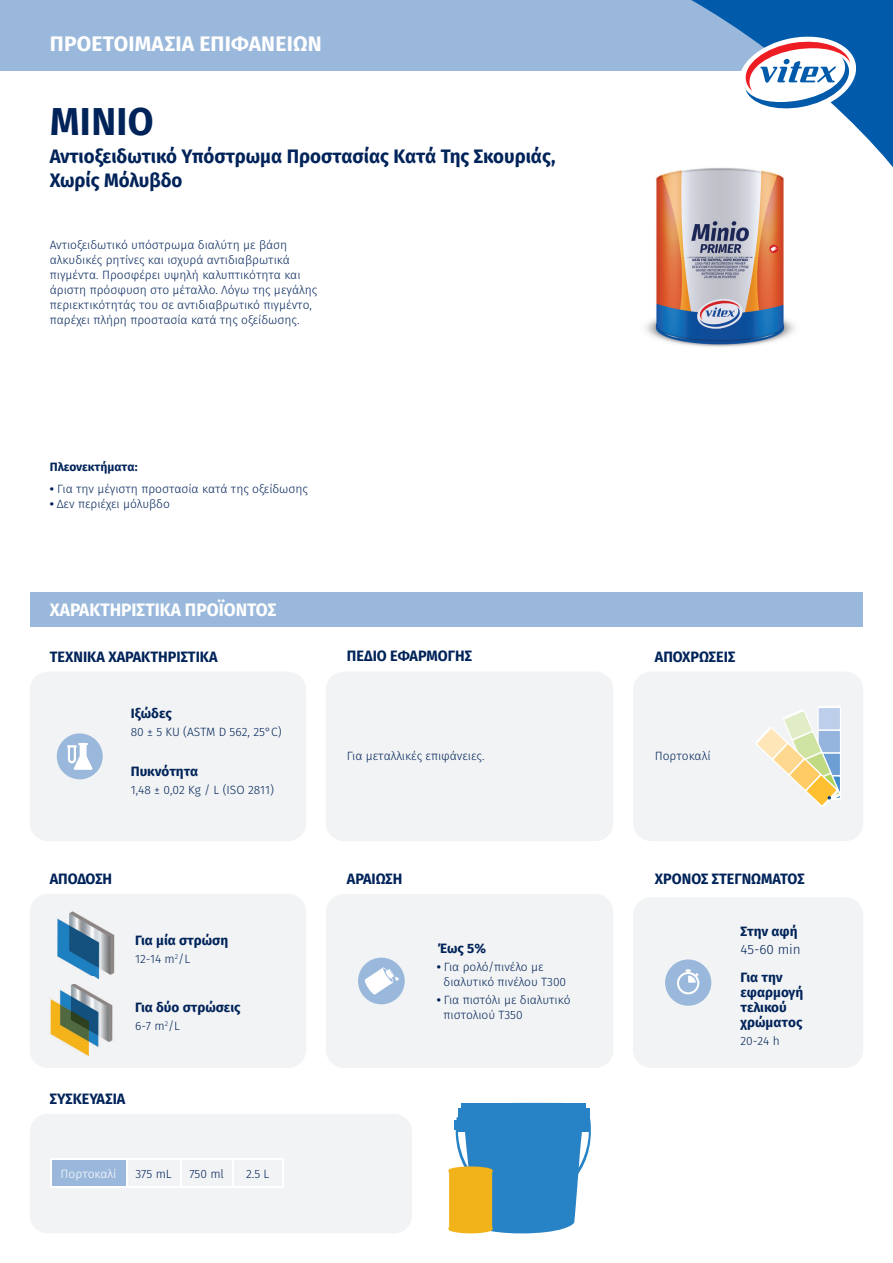
<style>
.page{position:relative;width:893px;height:1263px;background:#fff}
.page>*{position:absolute;margin:0;border:0;box-sizing:border-box;transform-origin:0 0}
.t1{font:700 38.85px "Fira Sans";letter-spacing:.01em;color:#002359;scale:.96 1}
.t2{font:700 21px "Fira Sans";letter-spacing:.01em;color:#fff}
.t3{font:700 19.5px/23.4px "Fira Sans";color:#002359;scale:.96 1}
.t4{font:700 18px "Fira Sans";color:#fff;scale:.96 1}
.t5{font:700 15px "Fira Sans";color:#002359;scale:.96 1}
.t6{font:700 13.5px/15px "Fira Sans";color:#002359}
.t7{font:300 13.5px "Fira Sans";color:#002359}
.t8{font:300 12px/15px "Fira Sans";color:#002359}
.t9{font:700 12px "Fira Sans";color:#002359}
.t10{font:300 12px "Fira Sans";color:#fff}
.s1{font-weight:700}
</style>
<div class="page">
<div style="left:30px;top:1114px;width:382px;height:119px;background:#f2f3f4;border-radius:18px"></div>
<div style="left:0;top:0;width:795px;height:70px;background:#9ab8db"></div>
<div style="left:30px;top:593px;width:833px;height:34px;background:#9ab8db"></div>
<div style="left:30px;top:894px;width:276px;height:174px;background:#f2f3f4;border-radius:18px"></div>
<div style="left:326px;top:894px;width:287px;height:174px;background:#f2f3f4;border-radius:18px"></div>
<div style="left:30px;top:672px;width:276px;height:169px;background:#f2f3f4;border-radius:18px"></div>
<div style="left:633px;top:672px;width:230px;height:169px;background:#f2f3f4;border-radius:18px"></div>
<div style="left:817px;top:706px;width:24px;height:94px;background:#fff;border-radius:2px"></div>
<div style="left:819px;top:708px;width:21px;height:21px;background:#bccee9"></div>
<svg style="left:756px;top:709px;width:84px;height:98px"></svg>
<div style="left:633px;top:897px;width:230px;height:171px;background:#f2f3f4;border-radius:18px"></div>
<svg style="left:665px;top:959px;width:46px;height:47px"></svg>
<svg style="left:448px;top:1103px;width:143px;height:130px;background:#6099b2"></svg>
<svg style="left:634px;top:0;width:259px;height:167px"></svg>
<svg style="left:736px;top:32px;width:123px;height:86px"></svg>
<div style="left:57px;top:733px;width:46px;height:46px;background:#9ab8db;border-radius:50%"></div>
<svg style="left:67px;top:743px;width:26px;height:27px"></svg>
<div style="left:51px;top:1159px;width:75px;height:28px;background:#9ab8db"></div>
<hr style="left:50px;top:1158px;width:76px;height:1px;background:#fff">
<svg style="left:50px;top:1159px;width:1px;height:27px"></svg>
<hr style="left:126px;top:1158px;width:55px;height:1px;background:#fff">
<hr style="left:181px;top:1158px;width:52px;height:1px;background:#fff">
<hr style="left:233px;top:1158px;width:50px;height:1px;background:#fff">
<svg style="left:126px;top:1159px;width:157px;height:27px"></svg>
<hr style="left:126px;top:1186px;width:55px;height:1px;background:#fff">
<hr style="left:181px;top:1186px;width:52px;height:1px;background:#fff">
<hr style="left:233px;top:1186px;width:50px;height:1px;background:#fff">
<hr style="left:50px;top:1186px;width:76px;height:1px;background:#fff">
<div style="left:326px;top:672px;width:287px;height:169px;background:#f2f3f4;border-radius:18px"></div>
<img style="left:634px;top:162px;width:180px;height:185px">
<svg style="left:358px;top:957px;width:47px;height:47px"></svg>
<img style="left:57px;top:911px;width:58px;height:65px">
<img style="left:50px;top:976px;width:63px;height:80px">
<h2 class="t2" style="left:50px;top:29px;width:273px">ΠΡΟΕΤΟΙΜΑΣΙΑ ΕΠΙΦΑΝΕΙΩΝ</h2>
<h1 class="t1" style="left:50px;top:94px;width:109px">MINIO</h1>
<h3 class="t3" style="left:50px;top:146px;width:528px">Αντιοξειδωτικό Υπόστρωµα Προστασίας Κατά Της Σκουριάς,<br>Χωρίς Μόλυβδο</h3>
<p class="t8" style="left:50px;top:238px;width:269px">Αντιοξειδωτικό υπόστρωµα διαλύτη µε βάση αλκυδικές ρητίνες και ισχυρά αντιδιαβρωτικά πιγµέντα. Προσφέρει υψηλή καλυπτικότητα και άριστη πρόσφυση στο µέταλλο. Λόγω της µεγάλης περιεκτικότητάς του σε αντιδιαβρωτικό πιγµέντο, παρέχει πλήρη προστασία κατά της οξείδωσης.</p>
<p class="t9" style="left:50px;top:458px;width:89px">Πλεονεκτήµατα:</p>
<p class="t8" style="left:50px;top:482px;width:260px"><span class="s1">•</span> Για την µέγιστη προστασία κατά της οξείδωσης</p>
<p class="t8" style="left:50px;top:497px;width:122px"><span class="s1">•</span> ∆εν περιέχει µόλυβδο</p>
<h3 class="t4" style="left:50px;top:597px;width:238px">ΧΑΡΑΚΤΗΡΙΣΤΙΚΑ ΠΡΟΪΟΝΤΟΣ</h3>
<p class="t5" style="left:50px;top:646px;width:176px">ΤΕΧΝΙΚΑ ΧΑΡΑΚΤΗΡΙΣΤΙΚΑ</p>
<p class="t6" style="left:131px;top:707px;width:43px">Ιξώδες</p>
<p class="t8" style="left:131px;top:725px;width:152px">80 ± 5 KU (ASTM D 562, 25°C)</p>
<p class="t6" style="left:131px;top:764px;width:69px">Πυκνότητα</p>
<p class="t8" style="left:131px;top:783px;width:145px">1,48 ± 0,02 Kg / L (ISO 2811)</p>
<p class="t5" style="left:347px;top:645px;width:132px">ΠΕ∆ΙΟ ΕΦΑΡΜΟΓΗΣ</p>
<p class="t8" style="left:347px;top:749px;width:139px">Για µεταλλικές επιφάνειες.</p>
<p class="t5" style="left:655px;top:646px;width:85px">ΑΠΟΧΡΩΣΕΙΣ</p>
<p class="t8" style="left:655px;top:749px;width:57px">Πορτοκαλί</p>
<p class="t5" style="left:50px;top:869px;width:67px">ΑΠΟ∆ΟΣΗ</p>
<p class="t5" style="left:347px;top:869px;width:59px">ΑΡΑΙΩΣΗ</p>
<p class="t5" style="left:655px;top:869px;width:157px">ΧΡΟΝΟΣ ΣΤΕΓΝΩΜΑΤΟΣ</p>
<p class="t6" style="left:135px;top:934px;width:94px">Για µία στρώση</p>
<p class="t8" style="left:135px;top:952px;width:56px">12-14 m<sup>2</sup>/L</p>
<p class="t6" style="left:135px;top:1001px;width:107px">Για δύο στρώσεις</p>
<p class="t8" style="left:135px;top:1019px;width:46px">6-7 m<sup>2</sup>/L</p>
<p class="t5" style="left:50px;top:1088px;width:80px">ΣΥΣΚΕΥΑΣΙΑ</p>
<p class="t10" style="left:61px;top:1165px;width:57px">Πορτοκαλί</p>
<p class="t8" style="left:136px;top:1167px;width:38px">375 mL</p>
<p class="t8" style="left:189px;top:1167px;width:36px">750 ml</p>
<p class="t8" style="left:246px;top:1167px;width:25px">2.5 L</p>
<p class="t6" style="left:440px;top:941px;width:48px">Έως 5%</p>
<p class="t8" style="left:444px;top:960px;width:124px;text-indent:-7px"><span class="s1">•</span> Για ρολό/πινέλο µε διαλυτικό πινέλου Τ300</p>
<p class="t8" style="left:444px;top:993px;width:128px;text-indent:-7px"><span class="s1">•</span> Για πιστόλι µε διαλυτικό πιστολιού Τ350</p>
<p class="t6" style="left:740px;top:925px;width:58px">Στην αφή</p>
<p class="t7" style="left:740px;top:940px;width:62px">45-60 min</p>
<p class="t6" style="left:740px;top:970px;width:64px">Για την εφαρµογή τελικού χρώµατος</p>
<p class="t8" style="left:740px;top:1034px;width:41px">20-24 h</p>
</div>
